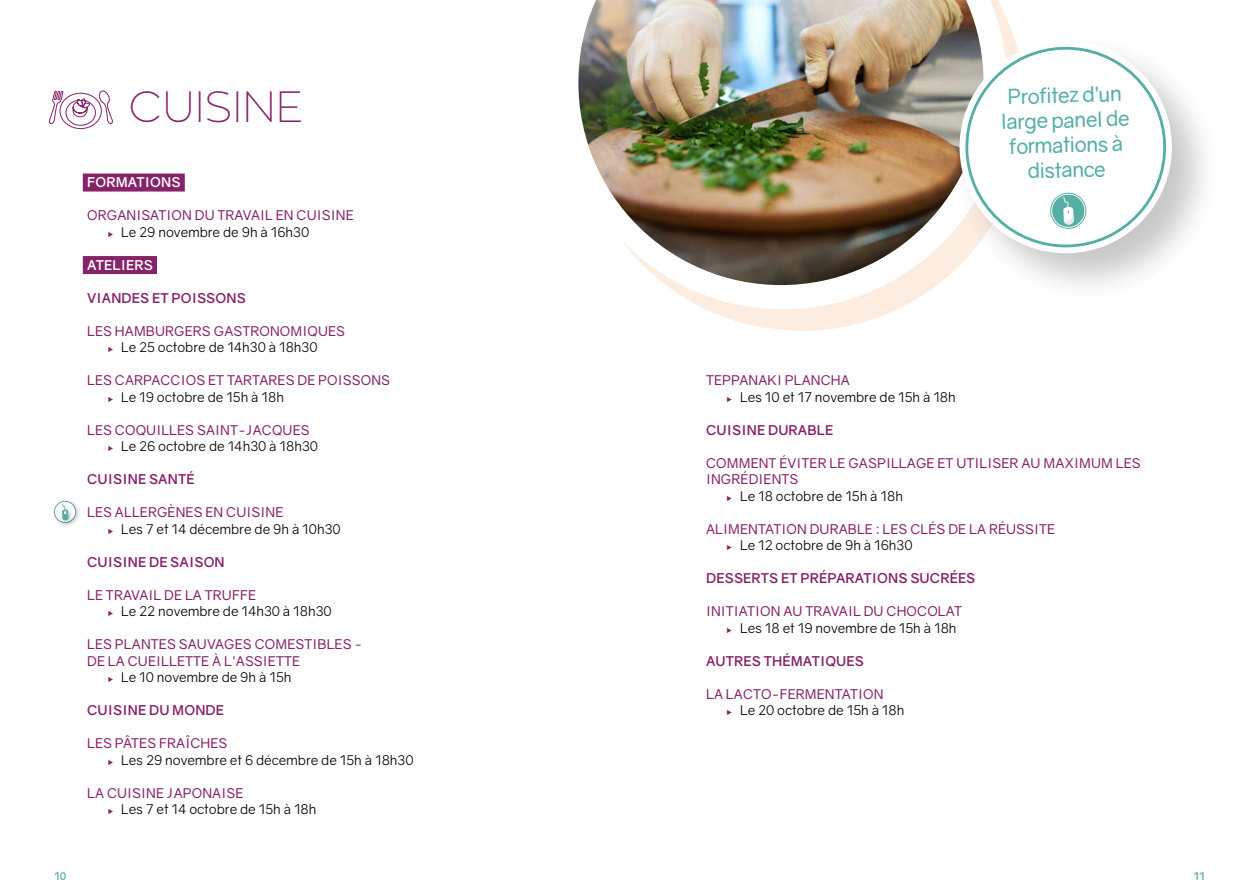
<style>
.page{position:relative;width:1259px;height:893px;background:#fff}
.page>*{position:absolute;margin:0;border:0;box-sizing:border-box;transform-origin:0 0}
._1E_TITRE{font:100 43.5px "Zona Pro";color:#862268}
.TEXTE{font:20.85px/24.9px "Gravity";color:#55afa5;text-align:center}
.TITRE_COLLABORATION{font:13.5px/16.5px "Gravity";letter-spacing:.01em;color:#862268}
.t1{font:13.5px "Gravity";color:#000}
.TITRE_COLLABORATION-2{font:700 13.5px "Gravity";letter-spacing:.01em;color:#862268}
.TITRE_COLLABORATION-3{font:700 13.5px "Gravity";letter-spacing:.01em;color:#fff}
.t2{font:700 10.5px "Gravity";color:#55afa5}
.t3{font:4.5px "Icons South St";color:#862268}
</style>
<div class="page">
<img style="left:578px;top:0;width:43px;height:207px">
<img style="left:621px;top:0;width:392px;height:331px">
<svg style="left:49px;top:90px;width:64px;height:40px"></svg>
<div style="left:83px;top:174px;width:102px;height:18px;background:#862268"></div>
<div style="left:83px;top:256px;width:74px;height:18px;background:#862268"></div>
<div style="left:952px;top:34px;width:269px;height:269px;background:#231f20;opacity:.25"></div>
<svg style="left:958px;top:39px;width:215px;height:216px"></svg>
<svg style="left:965px;top:47px;width:201px;height:202px"></svg>
<div style="left:52px;top:499px;width:30px;height:30px;background:#231f20;opacity:.25"></div>
<div style="left:59px;top:501px;width:16px;height:26px;background:#231f20;opacity:.25"></div>
<svg style="left:53px;top:500px;width:24px;height:24px"></svg>
<p class="_1E_TITRE" style="left:129px;top:79px;width:176px">CUISINE</p>
<p class="TITRE_COLLABORATION-3" style="left:87px;top:174px;width:95px">FORMATIONS</p>
<p class="TITRE_COLLABORATION" style="left:87px;top:207px;width:268px">ORGANISATION DU TRAVAIL EN CUISINE</p>
<p class="t3" style="left:108px;top:233px;width:6px">C</p>
<p class="t1" style="left:121px;top:224px;width:190px">Le 29 novembre de 9h à 16h30</p>
<p class="TITRE_COLLABORATION-3" style="left:87px;top:256px;width:67px">ATELIERS</p>
<p class="TITRE_COLLABORATION-2" style="left:87px;top:289px;width:160px">VIANDES ET POISSONS</p>
<p class="TITRE_COLLABORATION" style="left:87px;top:323px;width:259px">LES HAMBURGERS GASTRONOMIQUES</p>
<p class="t3" style="left:108px;top:348px;width:6px">C</p>
<p class="t1" style="left:121px;top:339px;width:198px">Le 25 octobre de 14h30 à 18h30</p>
<p class="TITRE_COLLABORATION" style="left:87px;top:372px;width:304px">LES CARPACCIOS ET TARTARES DE POISSONS</p>
<p class="t3" style="left:108px;top:398px;width:6px">C</p>
<p class="t1" style="left:121px;top:389px;width:164px">Le 19 octobre de 15h à 18h</p>
<p class="TITRE_COLLABORATION" style="left:87px;top:422px;width:224px">LES COQUILLES SAINT-JACQUES</p>
<p class="t3" style="left:108px;top:447px;width:6px">C</p>
<p class="t1" style="left:121px;top:438px;width:198px">Le 26 octobre de 14h30 à 18h30</p>
<p class="TITRE_COLLABORATION-2" style="left:87px;top:471px;width:109px">CUISINE SANTÉ</p>
<p class="TITRE_COLLABORATION" style="left:87px;top:504px;width:198px">LES ALLERGÈNES EN CUISINE</p>
<p class="t3" style="left:108px;top:530px;width:6px">C</p>
<p class="t1" style="left:121px;top:521px;width:221px">Les 7 et 14 décembre de 9h à 10h30</p>
<p class="TITRE_COLLABORATION-2" style="left:87px;top:553px;width:139px">CUISINE DE SAISON</p>
<p class="TITRE_COLLABORATION" style="left:87px;top:587px;width:170px">LE TRAVAIL DE LA TRUFFE</p>
<p class="t3" style="left:108px;top:612px;width:6px">C</p>
<p class="t1" style="left:121px;top:603px;width:212px">Le 22 novembre de 14h30 à 18h30</p>
<p class="TITRE_COLLABORATION" style="left:87px;top:636px;width:277px">LES PLANTES SAUVAGES COMESTIBLES -<br>DE LA CUEILLETTE À L'ASSIETTE</p>
<p class="t3" style="left:108px;top:678px;width:6px">C</p>
<p class="t1" style="left:121px;top:669px;width:172px">Le 10 novembre de 9h à 15h</p>
<p class="TITRE_COLLABORATION-2" style="left:87px;top:702px;width:138px">CUISINE DU MONDE</p>
<p class="TITRE_COLLABORATION" style="left:87px;top:735px;width:142px">LES PÂTES FRAÎCHES</p>
<p class="t3" style="left:108px;top:761px;width:6px">C</p>
<p class="t1" style="left:121px;top:752px;width:294px">Les 29 novembre et 6 décembre de 15h à 18h30</p>
<p class="TITRE_COLLABORATION" style="left:87px;top:785px;width:158px">LA CUISINE JAPONAISE</p>
<p class="t3" style="left:108px;top:810px;width:6px">C</p>
<p class="t1" style="left:121px;top:801px;width:197px">Les 7 et 14 octobre de 15h à 18h</p>
<p class="TEXTE" style="left:999px;top:85px;width:130px;rotate:-2deg">Profitez d’un large panel de formations à distance</p>
<p class="TITRE_COLLABORATION" style="left:706px;top:372px;width:145px">TEPPANAKI PLANCHA</p>
<p class="t3" style="left:727px;top:398px;width:6px">C</p>
<p class="t1" style="left:740px;top:389px;width:217px">Les 10 et 17 novembre de 15h à 18h</p>
<p class="TITRE_COLLABORATION-2" style="left:706px;top:421px;width:129px">CUISINE DURABLE</p>
<p class="TITRE_COLLABORATION" style="left:706px;top:455px;width:436px">COMMENT ÉVITER LE GASPILLAGE ET UTILISER AU MAXIMUM LES<br>INGRÉDIENTS</p>
<p class="t3" style="left:727px;top:497px;width:6px">C</p>
<p class="t1" style="left:740px;top:488px;width:164px">Le 18 octobre de 15h à 18h</p>
<p class="TITRE_COLLABORATION" style="left:706px;top:521px;width:350px">ALIMENTATION DURABLE : LES CLÉS DE LA RÉUSSITE</p>
<p class="t3" style="left:727px;top:546px;width:6px">C</p>
<p class="t1" style="left:740px;top:537px;width:174px">Le 12 octobre de 9h à 16h30</p>
<p class="TITRE_COLLABORATION-2" style="left:706px;top:570px;width:271px">DESSERTS ET PRÉPARATIONS SUCRÉES</p>
<p class="TITRE_COLLABORATION" style="left:706px;top:603px;width:257px">INITIATION AU TRAVAIL DU CHOCOLAT</p>
<p class="t3" style="left:727px;top:629px;width:6px">C</p>
<p class="t1" style="left:740px;top:620px;width:218px">Les 18 et 19 novembre de 15h à 18h</p>
<p class="TITRE_COLLABORATION-2" style="left:706px;top:652px;width:159px">AUTRES THÉMATIQUES</p>
<p class="TITRE_COLLABORATION" style="left:706px;top:686px;width:179px">LA LACTO-FERMENTATION</p>
<p class="t3" style="left:727px;top:711px;width:6px">C</p>
<p class="t1" style="left:740px;top:702px;width:166px">Le 20 octobre de 15h à 18h</p>
<p class="t2" style="left:54px;top:870px;width:14px">10</p>
<p class="t2" style="left:1193px;top:870px;width:13px">11</p>
</div>
